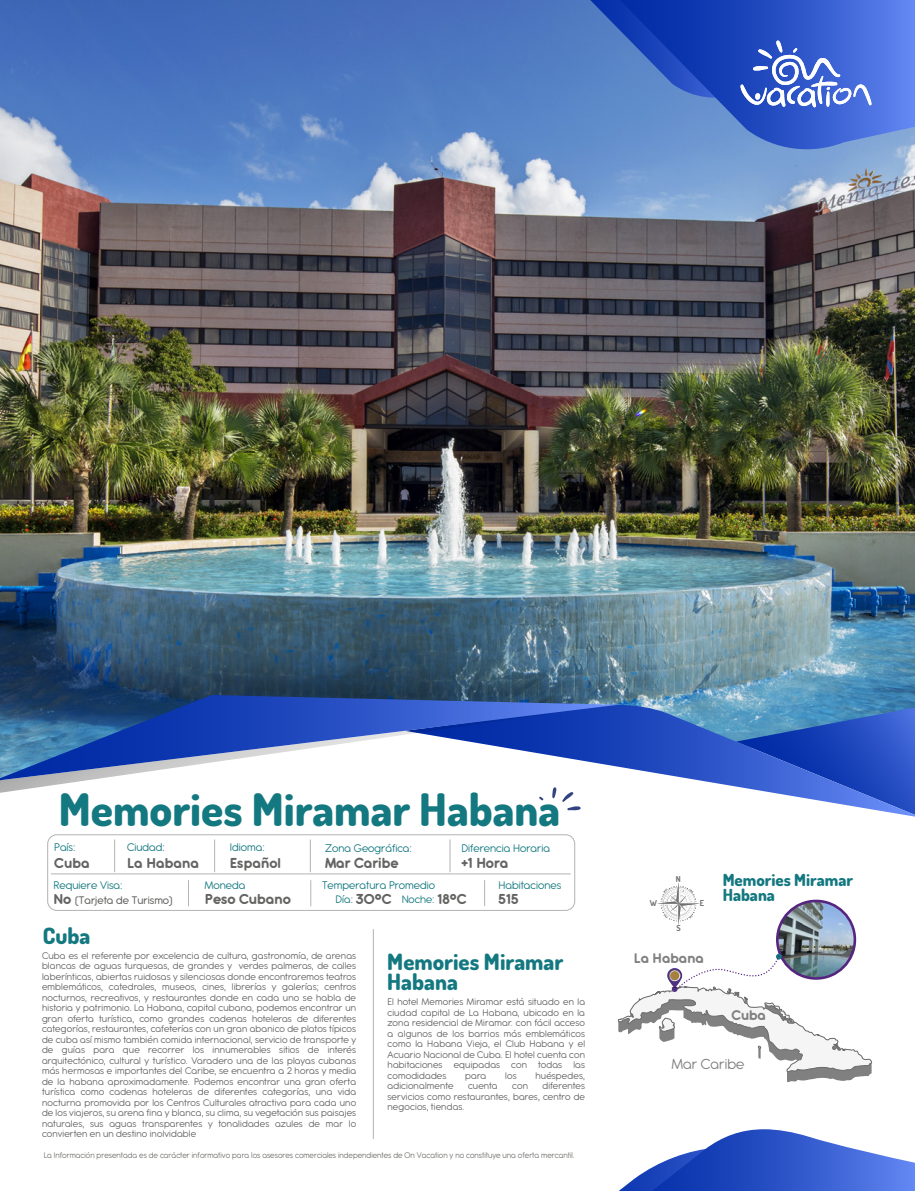
<style>
.page{position:relative;width:915px;height:1191px;background:#fff}
.page>*{position:absolute;margin:0;border:0;box-sizing:border-box;transform-origin:0 0}
.t1{font:800 44.85px "Dosis";color:#147880}
.t2{font:800 22.5px/19.5px "Dosis";color:#147880}
.t3{font:800 16.65px/15px "Dosis";color:#147880}
.t4{font:700 16.05px "Antipasto Pro";letter-spacing:-.005em;color:#646463}
.t5{font:15.9px "Antipasto Pro";color:#808080}
.t6{font:700 15.75px "Antipasto Pro";letter-spacing:.005em;color:#646463}
.t7{font:700 15.3px "Antipasto Pro";color:#808080}
.t8{font:12.15px "Antipasto Pro";color:#147880}
.t9{font:500 12px "Antipasto Pro";color:#646463}
.t10{font:11.85px "Antipasto Pro";color:#147880}
.t11{font:10.5px/10.5px "Antipasto Pro";letter-spacing:.015em;color:#646463;text-align:justify}
.t12{font:9px "Antipasto Pro";color:#71716e;scale:.96 1}
.t13{font:700 8.25px "Dosis";color:#4d4d4d}
.s1{font-weight:700;font-size:15.75px}
.s2{font-weight:700;font-size:15.75px;color:#646463}
</style>
<div class="page">
<hr style="left:114px;top:840px;width:1px;height:32px;background:#b3b3b3">
<hr style="left:214px;top:840px;width:1px;height:32px;background:#b3b3b3">
<hr style="left:310px;top:840px;width:1px;height:32px;background:#b3b3b3">
<hr style="left:449px;top:840px;width:1px;height:32px;background:#b3b3b3">
<svg style="left:188px;top:880px;width:1px;height:26px"></svg>
<svg style="left:310px;top:880px;width:1px;height:26px"></svg>
<svg style="left:484px;top:880px;width:1px;height:25px"></svg>
<div style="left:47px;top:834px;width:528px;height:76px;border:1px solid #b3b3b3;border-radius:9px"></div>
<hr style="left:51px;top:873px;width:519px;height:1px;background:#b3b3b3">
<hr style="left:373px;top:929px;width:1px;height:209px;background:#b3b3b3">
<svg style="left:657px;top:882px;width:42px;height:42px"></svg>
<img style="left:0;top:0;width:914px;height:705px">
<svg style="left:619px;top:1129px;width:295px;height:62px"></svg>
<svg style="left:619px;top:0;width:295px;height:155px;background:#5980d7"></svg>
<svg style="left:590px;top:0;width:281px;height:108px;background:#3c63c6"></svg>
<svg style="left:568px;top:705px;width:346px;height:111px"></svg>
<svg style="left:0;top:780px;width:589px;height:14px"></svg>
<svg style="left:0;top:695px;width:617px;height:85px"></svg>
<svg style="left:539px;top:787px;width:42px;height:23px"></svg>
<img style="left:777px;top:901px;width:77px;height:77px;border-radius:39px">
<div style="left:775px;top:899px;width:80px;height:80px;border:3px solid #562580;border-radius:50%"></div>
<svg style="left:617px;top:953px;width:255px;height:129px"></svg>
<h1 class="t1" style="left:59px;top:780px;width:503px">Memories Miramar Habana</h1>
<p class="t8" style="left:54px;top:841px;width:23px">País:</p>
<p class="t8" style="left:127px;top:841px;width:39px">Ciudad:</p>
<h3 class="t6" style="left:54px;top:853px;width:37px">Cuba</h3>
<p class="t8" style="left:230px;top:841px;width:36px">Idioma:</p>
<h3 class="t6" style="left:127px;top:853px;width:74px">La Habana</h3>
<h3 class="t6" style="left:230px;top:853px;width:53px">Español</h3>
<p class="t8" style="left:325px;top:841px;width:88px">Zona Geográfica:</p>
<h3 class="t4" style="left:325px;top:852px;width:75px">Mar Caribe</h3>
<p class="t8" style="left:461px;top:841px;width:90px">Diferencia Horaria</p>
<h3 class="t4" style="left:461px;top:852px;width:49px">+1 Hora</h3>
<p class="t8" style="left:54px;top:878px;width:71px">Requiere Visa:</p>
<p class="t8" style="left:205px;top:878px;width:42px">Moneda</p>
<p class="t9" style="left:54px;top:893px;width:121px"><span class="s1">No</span> (Tarjeta de Turismo)</p>
<h3 class="t6" style="left:205px;top:889px;width:87px">Peso Cubano</h3>
<p class="t8" style="left:322px;top:878px;width:114px">Temperatura Promedio</p>
<p class="t10" style="left:335px;top:892px;width:132px">Día: <span class="s2">30ºC</span> Noche: <span class="s2">18ºC</span></p>
<p class="t8" style="left:498px;top:878px;width:64px">Habitaciones</p>
<h3 class="t6" style="left:498px;top:889px;width:22px">515</h3>
<h2 class="t2" style="left:43px;top:925px;width:49px">Cuba</h2>
<p class="t11" style="left:42px;top:950px;width:315px">Cuba es el referente por excelencia de cultura, gastronomía, de arenas blancas de aguas turquesas, de grandes y verdes palmeras, de calles laberínticas, abiertas ruidosas y silenciosas donde encontraremos teatros emblemáticos, catedrales, museos, cines, librerías y galerías; centros nocturnos, recreativos, y restaurantes donde en cada uno se habla de historia y patrimonio. La Habana, capital cubana, podemos encontrar un gran oferta turística, como grandes cadenas hoteleras de diferentes categorías, restaurantes, cafeterías con un gran abanico de platos típicos de cuba así mismo también comida internacional, servicio de transporte y de guías para que recorrer los innumerables sitios de interés arquitectónico, cultural y turístico. Varadero una de las playas cubanas más hermosas e importantes del Caribe, se encuentra a 2 horas y media de la habana aproximadamente. Podemos encontrar una gran oferta turística como cadenas hoteleras de diferentes categorías, una vida nocturna promovida por los Centros Culturales atractiva para cada uno de los viajeros, su arena fina y blanca, su clima, su vegetación sus paisajes naturales, sus aguas transparentes y tonalidades azules de mar lo convierten en un destino inolvidable</p>
<h2 class="t2" style="left:387px;top:952px;width:177px">Memories Miramar<br>Habana</h2>
<p class="t11" style="left:387px;top:997px;width:199px">El hotel Memories Miramar está situado en la ciudad capital de La Habana, ubicado en la zona residencial de Miramar. con fácil acceso a algunos de los barrios más emblemáticos como la Habana Vieja, el Club Habana y el Acuario Nacional de Cuba. El hotel cuenta con habitaciones equipadas con todas las comodidades</p>
<p class="t11" style="left:465px;top:1070px;width:23px">para</p>
<p class="t11" style="left:505px;top:1070px;width:13px">los</p>
<p class="t11" style="left:535px;top:1070px;width:51px">huéspedes,</p>
<p class="t11" style="left:387px;top:1081px;width:199px;text-indent:155px">diferentes servicios como restaurantes, bares, centro de negocios, tiendas.</p>
<p class="t11" style="left:387px;top:1081px;width:67px">adicionalmente</p>
<p class="t11" style="left:468px;top:1081px;width:31px">cuenta</p>
<p class="t11" style="left:512px;top:1081px;width:17px">con</p>
<p class="t12" style="left:44px;top:1150px;width:554px">La Información presentada es de carácter informativo para los asesores comerciales independientes de On Vacation y no constituye una oferta mercantil.</p>
<p class="t13" style="left:675px;top:873px;width:7px">N</p>
<p class="t13" style="left:649px;top:897px;width:9px">W</p>
<p class="t13" style="left:699px;top:897px;width:6px">E</p>
<p class="t13" style="left:676px;top:922px;width:6px">S</p>
<h3 class="t7" style="left:633px;top:949px;width:71px">La Habana</h3>
<h3 class="t3" style="left:722px;top:871px;width:132px">Memories Miramar<br>Habana</h3>
<h3 class="t7" style="left:731px;top:1005px;width:36px">Cuba</h3>
<h3 class="t5" style="left:671px;top:1055px;width:74px">Mar Caribe</h3>
</div>
